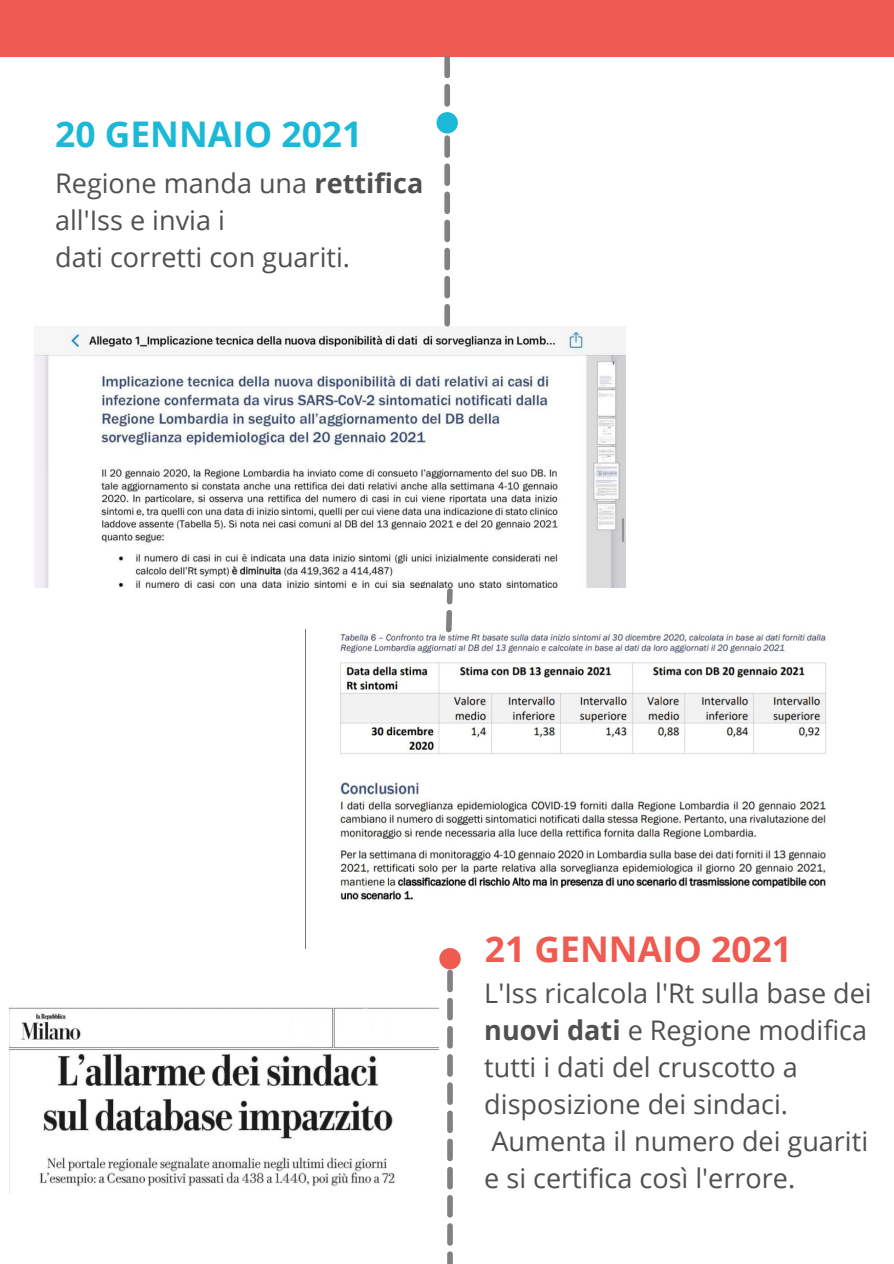
<style>
.page{position:relative;width:894px;height:1264px;background:#fff}
.page>*{position:absolute;margin:0;border:0;box-sizing:border-box;transform-origin:0 0}
.t1{font:700 35.4px "Open Sans";color:#ef5b50}
.t2{font:700 35.4px "Open Sans";color:#1bb9d7}
.t3{font:27px/37.2px "Open Sans";color:#4f5051}
.s1{font-weight:700}
</style>
<div class="page">
<div style="left:0;top:0;width:893px;height:56px;background:#ef5b50"></div>
<img style="left:35px;top:326px;width:590px;height:262px">
<img style="left:305px;top:629px;width:522px;height:319px">
<img style="left:10px;top:1007px;width:429px;height:180px">
<svg style="left:446px;top:588px;width:6px;height:44px"></svg>
<svg style="left:439px;top:948px;width:21px;height:315px"></svg>
<svg style="left:436px;top:55px;width:21px;height:271px"></svg>
<p class="t2" style="left:55px;top:109px;width:308px">20 GENNAIO 2021</p>
<p class="t3" style="left:55px;top:164px;width:369px">Regione manda una <span class="s1">rettifica </span>all'Iss e invia i</p>
<p class="t3" style="left:55px;top:238px;width:296px">dati corretti con guariti.</p>
<p class="t1" style="left:485px;top:923px;width:308px">21 GENNAIO 2021</p>
<p class="t3" style="left:484px;top:973px;width:389px">L'Iss ricalcola l'Rt sulla base dei <span class="s1">nuovi dati</span> e Regione modifica tutti i dati del cruscotto a disposizione dei sindaci.<br>Aumenta il numero dei guariti e si certifica così l'errore.</p>
</div>
